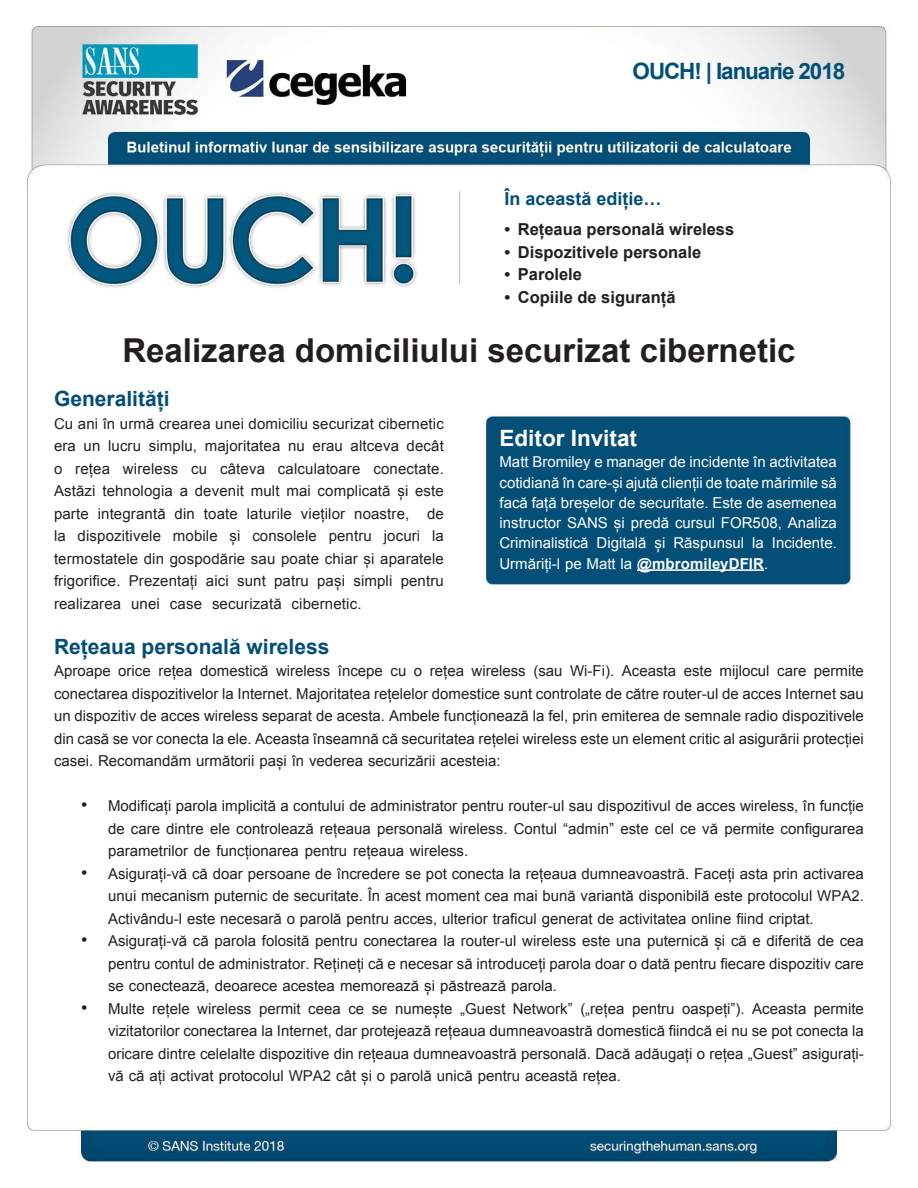
<style>
.page{position:relative;width:918px;height:1188px;background:#fff}
.page>*{position:absolute;margin:0;border:0;box-sizing:border-box;transform-origin:0 0}
.t1{font:700 33px "Arial";color:#231f20}
.t2{font:700 22.5px "Arial";letter-spacing:-.05em;color:#004f77}
.t3{font:700 22.5px "Arial";color:#fff}
.MainText{font:700 21px "Arial";color:#024e77}
.t4{font:700 18px "Arial";color:#024e77}
.t5{font:18px "Arial";color:#231f20}
.t6{font:700 16.5px "Arial";color:#231f20}
.MainText-2{font:15px/22.5px "Arial";color:#231f20}
.MainText-3{font:15px/20.2px "Arial";color:#fff;text-align:right}
.s1{font-weight:700}
</style>
<div class="page">
<img style="left:26px;top:25px;width:865px;height:1139px">
<hr style="left:637px;top:569px;width:127px;height:2px;background:#fff">
<p class="t2" style="left:633px;top:56px;width:214px">OUCH! | Ianuarie 2018</p>
<p class="t4" style="left:504px;top:187px;width:159px">În această ediție...</p>
<p class="t6" style="left:504px;top:218px;width:7px">•</p>
<p class="t6" style="left:518px;top:218px;width:218px">Rețeaua personală wireless</p>
<p class="t6" style="left:504px;top:241px;width:7px">•</p>
<p class="t6" style="left:518px;top:241px;width:185px">Dispozitivele personale</p>
<p class="t6" style="left:504px;top:263px;width:7px">•</p>
<p class="t6" style="left:518px;top:263px;width:66px">Parolele</p>
<p class="t6" style="left:504px;top:286px;width:7px">•</p>
<p class="t6" style="left:518px;top:286px;width:159px">Copiile de siguranță</p>
<p class="t1" style="left:122px;top:328px;width:675px">Realizarea domiciliului securizat cibernetic</p>
<p class="MainText" style="left:54px;top:385px;width:117px">Generalități</p>
<p class="MainText-2" style="left:54px;top:412px;width:391px;text-align:right">Cu ani în urmă crearea unei domiciliu securizat cibernetic decât</p>
<p class="MainText-2" style="left:108px;top:435px;width:35px">lucru</p>
<p class="MainText-2" style="left:149px;top:435px;width:50px">simplu,</p>
<p class="MainText-2" style="left:205px;top:435px;width:77px">majoritatea</p>
<p class="MainText-2" style="left:351px;top:435px;width:50px">altceva</p>
<p class="MainText-2" style="left:54px;top:435px;width:23px">era</p>
<p class="MainText-2" style="left:84px;top:435px;width:18px">un</p>
<p class="MainText-2" style="left:288px;top:435px;width:18px">nu</p>
<p class="MainText-2" style="left:313px;top:435px;width:32px">erau</p>
<p class="MainText-2" style="left:54px;top:457px;width:10px">o</p>
<p class="MainText-2" style="left:75px;top:457px;width:36px">rețea</p>
<p class="MainText-2" style="left:123px;top:457px;width:57px">wireless</p>
<p class="MainText-2" style="left:191px;top:457px;width:17px">cu</p>
<p class="MainText-2" style="left:220px;top:457px;width:46px">câteva</p>
<p class="MainText-2" style="left:278px;top:457px;width:84px">calculatoare</p>
<p class="MainText-2" style="left:373px;top:457px;width:72px">conectate.</p>
<p class="MainText-2" style="left:54px;top:480px;width:43px">Astăzi</p>
<p class="MainText-2" style="left:102px;top:480px;width:72px">tehnologia</p>
<p class="MainText-2" style="left:195px;top:480px;width:51px">devenit</p>
<p class="MainText-2" style="left:251px;top:480px;width:30px">mult</p>
<p class="MainText-2" style="left:286px;top:480px;width:26px">mai</p>
<p class="MainText-2" style="left:180px;top:480px;width:10px">a</p>
<p class="MainText-2" style="left:318px;top:480px;width:75px">complicată</p>
<p class="MainText-2" style="left:397px;top:480px;width:12px">și</p>
<p class="MainText-2" style="left:415px;top:480px;width:30px">este</p>
<p class="MainText-2" style="left:54px;top:502px;width:36px">parte</p>
<p class="MainText-2" style="left:98px;top:502px;width:70px">integrantă</p>
<p class="MainText-2" style="left:175px;top:502px;width:22px">din</p>
<p class="MainText-2" style="left:204px;top:502px;width:35px">toate</p>
<p class="MainText-2" style="left:247px;top:502px;width:47px">laturile</p>
<p class="MainText-2" style="left:301px;top:502px;width:46px">vieților</p>
<p class="MainText-2" style="left:354px;top:502px;width:57px">noastre,</p>
<p class="MainText-2" style="left:427px;top:502px;width:18px">de</p>
<p class="MainText-2" style="left:54px;top:525px;width:13px">la</p>
<p class="MainText-2" style="left:54px;top:547px;width:391px">termostatele din gospodărie sau poate chiar și aparatele</p>
<p class="MainText-2" style="left:401px;top:570px;width:45px">pentru</p>
<p class="MainText-2" style="left:78px;top:525px;width:85px">dispozitivele</p>
<p class="MainText-2" style="left:173px;top:525px;width:46px">mobile</p>
<p class="MainText-2" style="left:230px;top:525px;width:12px">și</p>
<p class="MainText-2" style="left:252px;top:525px;width:66px">consolele</p>
<p class="MainText-2" style="left:384px;top:525px;width:38px">jocuri</p>
<p class="MainText-2" style="left:432px;top:525px;width:13px">la</p>
<p class="MainText-2" style="left:329px;top:525px;width:45px">pentru</p>
<p class="MainText-2" style="left:54px;top:570px;width:68px">frigorifice.</p>
<p class="MainText-2" style="left:129px;top:570px;width:70px">Prezentați</p>
<p class="MainText-2" style="left:206px;top:570px;width:24px">aici</p>
<p class="MainText-2" style="left:317px;top:570px;width:29px">pași</p>
<p class="MainText-2" style="left:353px;top:570px;width:41px">simpli</p>
<p class="MainText-2" style="left:237px;top:570px;width:30px">sunt</p>
<p class="MainText-2" style="left:274px;top:570px;width:36px">patru</p>
<p class="MainText-2" style="left:54px;top:592px;width:69px">realizarea</p>
<p class="MainText" style="left:54px;top:632px;width:277px">Rețeaua personală wireless</p>
<p class="MainText-2" style="left:131px;top:592px;width:30px">unei</p>
<p class="MainText-2" style="left:212px;top:592px;width:71px">securizată</p>
<p class="MainText-2" style="left:292px;top:592px;width:71px">cibernetic.</p>
<p class="MainText-2" style="left:170px;top:592px;width:34px">case</p>
<p class="t3" style="left:500px;top:423px;width:139px">Editor Invitat</p>
<p class="MainText-3" style="left:500px;top:452px;width:339px">Matt Bromiley e manager de incidente în activitatea cotidiană în care-și ajută clienții de toate mărimile să facă față breșelor de securitate. Este de asemenea instructor SANS și predă cursul FOR508, Analiza Incidente.</p>
<p class="MainText-3" style="left:500px;top:533px;width:270px;text-align:left">Criminalistică<br>Urmăriți l- pe Matt la <span class="s1">@mbromileyDFIR</span>.</p>
<p class="MainText-3" style="left:597px;top:533px;width:52px">Digitală</p>
<p class="MainText-3" style="left:655px;top:533px;width:12px">și</p>
<p class="MainText-3" style="left:673px;top:533px;width:72px">Răspunsul</p>
<p class="MainText-3" style="left:752px;top:533px;width:13px">la</p>
<p class="MainText-2" style="left:533px;top:660px;width:31px">(sau</p>
<p class="MainText-2" style="left:570px;top:660px;width:46px">Wi-Fi .)</p>
<p class="MainText-2" style="left:338px;top:660px;width:47px">începe</p>
<p class="MainText-2" style="left:54px;top:660px;width:811px">Aproape<br>conectarea dispozitivelor la Internet. Majoritatea rețelelor domestice sunt controlate de către router-ul de acces Internet sau un dispozitiv de acces wireless separat de acesta. Ambele funcționează la fel, prin emiterea de semnale radio dispozitivele din casă se vor conecta la ele. Aceasta înseamnă că securitatea rețelei wireless este un element critic al asigurării protecției casei. Recomandăm următorii pași în vederea securizării acesteia:</p>
<p class="MainText-2" style="left:108px;top:795px;width:757px">Modificați parola implicită a contului de administrator pentru router-ul sau dispozitivul de acces wireless în, funcție</p>
<p class="MainText-2" style="left:118px;top:660px;width:34px">orice</p>
<p class="MainText-2" style="left:200px;top:660px;width:70px">domestică</p>
<p class="MainText-2" style="left:276px;top:660px;width:56px">wireless</p>
<p class="MainText-2" style="left:472px;top:660px;width:56px">wireless</p>
<p class="MainText-2" style="left:622px;top:660px;width:56px">Aceasta</p>
<p class="MainText-2" style="left:720px;top:660px;width:51px">mijlocul</p>
<p class="MainText-2" style="left:814px;top:660px;width:52px">permite</p>
<p class="MainText-2" style="left:158px;top:660px;width:36px">rețea</p>
<p class="MainText-2" style="left:430px;top:660px;width:36px">rețea</p>
<p class="MainText-2" style="left:684px;top:660px;width:30px">este</p>
<p class="MainText-2" style="left:391px;top:660px;width:17px">cu</p>
<p class="MainText-2" style="left:414px;top:660px;width:10px">o</p>
<p class="MainText-2" style="left:777px;top:660px;width:31px">care</p>
<p class="t5" style="left:81px;top:793px;width:8px">•</p>
<p class="t5" style="left:81px;top:861px;width:8px">•</p>
<p class="t5" style="left:81px;top:928px;width:8px">•</p>
<p class="t5" style="left:81px;top:996px;width:8px">•</p>
<p class="MainText-2" style="left:108px;top:817px;width:757px">de care dintre ele controlează rețeaua personală wireless. Contul “admin” este cel ce vă permite configurarea parametrilor de funcționarea pentru rețeaua wireless.</p>
<p class="MainText-2" style="left:108px;top:862px;width:757px">Asigurați-vă că doar persoane de încredere se pot conecta la rețeaua dumneavoastră. Faceți asta prin activarea</p>
<p class="MainText-2" style="left:108px;top:885px;width:758px">unui mecanism puternic de securitate În. acest moment cea mai bună variantă disponibilă este protocolul WPA2.<br>Activându l- este necesară o parolă pentru acces, ulterior traficul generat de activitatea online fiind criptat.</p>
<p class="MainText-2" style="left:108px;top:930px;width:757px">Asigurați-vă că parola folosită pentru conectarea la router-ul wireless este una puternică și că e diferită de cea</p>
<p class="MainText-2" style="left:108px;top:952px;width:757px">pentru contul de administrator. Rețineți că e necesar să introduceți parola doar o dată pentru fiecare dispozitiv care se conectează, deoarece acestea memorează și păstrează parola.</p>
<p class="MainText-2" style="left:814px;top:997px;width:52px">permite</p>
<p class="MainText-2" style="left:460px;top:997px;width:47px">„Guest</p>
<p class="MainText-2" style="left:513px;top:997px;width:113px">Network” („rețea</p>
<p class="MainText-2" style="left:682px;top:997px;width:64px">oaspeți”).</p>
<p class="MainText-2" style="left:108px;top:997px;width:38px">Multe</p>
<p class="MainText-2" style="left:152px;top:997px;width:39px">rețele</p>
<p class="MainText-2" style="left:197px;top:997px;width:56px">wireless</p>
<p class="MainText-2" style="left:259px;top:997px;width:43px">permit</p>
<p class="MainText-2" style="left:752px;top:997px;width:56px">Aceasta</p>
<p class="MainText-2" style="left:395px;top:997px;width:59px">numește</p>
<p class="MainText-2" style="left:632px;top:997px;width:44px">pentru</p>
<p class="MainText-2" style="left:308px;top:997px;width:34px">ceea</p>
<p class="MainText-2" style="left:348px;top:997px;width:17px">ce</p>
<p class="MainText-2" style="left:372px;top:997px;width:17px">se</p>
<p class="MainText-2" style="left:108px;top:1020px;width:757px">vizitatorilor conectarea la Internet, dar protejează rețeaua dumneavoastră domestică fiindcă ei nu se pot conecta la</p>
<p class="MainText-2" style="left:108px;top:1065px;width:515px">vă că ați activat protocolul WPA2 cât și o parolă unică pentru această rețea.</p>
<p class="MainText-2" style="left:108px;top:1042px;width:757px">oricare dintre celelalte dispozitive din rețeaua dumneavoastră personală. Dacă adăugați o rețea „Guest” asigurați-</p>
</div>
